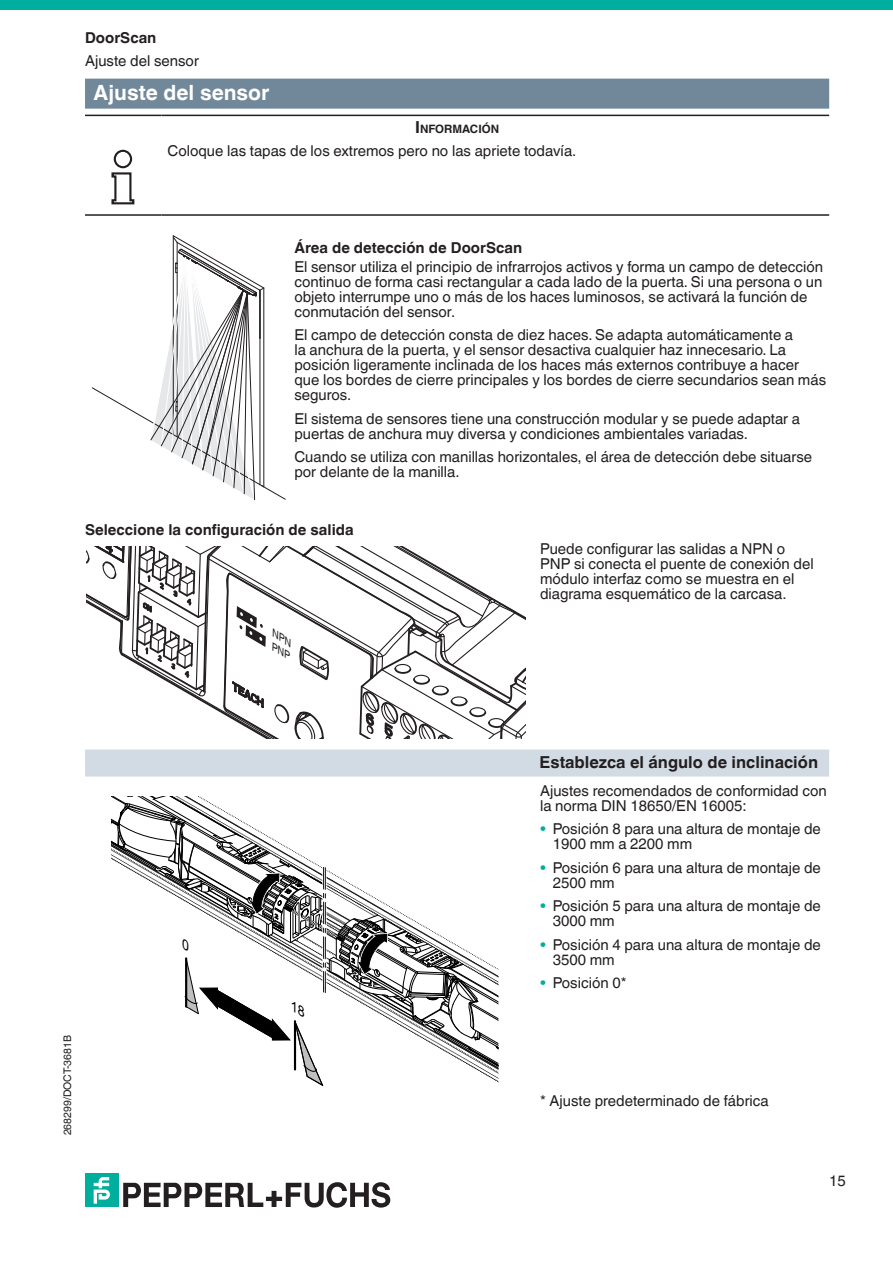
<style>
.page{position:relative;width:893px;height:1263px;background:#fff}
.page>*{position:absolute;margin:0;border:0;box-sizing:border-box;transform-origin:0 0}
.t1{font:700 21px "Helvetica World";color:#fff}
.t2{font:700 16.5px "Helvetica World";color:#231f20}
.t3{font:15px/15px "Helvetica World";color:#231f20}
.t4{font:700 15px "Helvetica World";color:#231f20}
.t5{font:700 11.55px "Helvetica World";color:#231f20}
.t6{font:10.5px "Helvetica World";color:#231f20}
.t7{font:italic 10.05px/12px "Helvetica World";color:#231f20;scale:1.05 1}
.s1{font-size:16.5px}
.s2{color:#00ae9d}
</style>
<div class="page">
<div style="left:0;top:0;width:893px;height:10px;background:#00ae9d"></div>
<svg style="left:123px;top:1182px;width:267px;height:26px"></svg>
<div style="left:85px;top:1174px;width:33px;height:33px;background:#00ae9d"></div>
<svg style="left:94px;top:1177px;width:16px;height:27px"></svg>
<svg style="left:91px;top:235px;width:195px;height:265px"></svg>
<svg style="left:86px;top:546px;width:440px;height:193px"></svg>
<div style="left:85px;top:79px;width:744px;height:30px;background:#71889a"></div>
<div style="left:85px;top:749px;width:744px;height:27px;background:#d2dbe3"></div>
<hr style="left:85px;top:115px;width:77px;height:1px;background:#231f20">
<hr style="left:162px;top:115px;width:667px;height:1px;background:#231f20">
<hr style="left:85px;top:214px;width:77px;height:2px;background:#231f20">
<hr style="left:162px;top:214px;width:667px;height:2px;background:#231f20">
<div style="left:114px;top:150px;width:18px;height:18px;border:2px solid #231f20;border-radius:50%"></div>
<svg style="left:111px;top:172px;width:23px;height:32px"></svg>
<svg style="left:111px;top:776px;width:388px;height:311px"></svg>
<p class="t4" style="left:85px;top:29px;width:73px">DoorScan</p>
<p class="t3" style="left:85px;top:53px;width:115px">Ajuste del sensor</p>
<h1 class="t1" style="left:94px;top:81px;width:177px">Ajuste del sensor</h1>
<p class="t5" style="left:415px;top:122px;width:86px"><span class="s1">I</span> NFORMACIÓN</p>
<p class="t3" style="left:168px;top:143px;width:410px">Coloque las tapas de los extremos pero no las apriete todavía.</p>
<p class="t4" style="left:294px;top:239px;width:229px">Área de detección de DoorScan</p>
<p class="t3" style="left:294px;top:259px;width:530px">El sensor utiliza el principio de infrarrojos activos y forma un campo de detección continuo de forma casi rectangular a cada lado de la puerta. Si una persona o un objeto interrumpe uno o más de los haces luminosos, se activará la función de conmutación del sensor.</p>
<p class="t3" style="left:294px;top:328px;width:533px">El campo de detección consta de diez haces. Se adapta automáticamente a<br>la anchura de la puerta, y el sensor desactiva cualquier haz innecesario. La posición ligeramente inclinada de los haces más externos contribuye a hacer que los bordes de cierre principales y los bordes de cierre secundarios sean más seguros.</p>
<p class="t3" style="left:294px;top:411px;width:507px">El sistema de sensores tiene una construcción modular y se puede adaptar a puertas de anchura muy diversa y condiciones ambientales variadas.</p>
<p class="t3" style="left:294px;top:450px;width:519px">Cuando se utiliza con manillas horizontales, el área de detección debe situarse por delante de la manilla.</p>
<p class="t4" style="left:85px;top:521px;width:270px">Seleccione la configuración de salida</p>
<p class="t7" style="left:283px;top:631px;width:22px;text-indent:-7px;rotate:31deg">NPN<br>PNP</p>
<p class="t3" style="left:540px;top:541px;width:275px">Puede configurar las salidas a NPN o PNP si conecta el puente de conexión del módulo interfaz como se muestra en el diagrama esquemático de la carcasa.</p>
<p class="t6" style="left:62px;top:1135px;width:102px;rotate:-90deg">268299/DOCT-3681B</p>
<p class="t2" style="left:540px;top:753px;width:280px">Establezca el ángulo de inclinación</p>
<p class="t3" style="left:540px;top:783px;width:288px">Ajustes recomendados de conformidad con la norma DIN 18650/EN 16005:</p>
<p class="t3" style="left:553px;top:822px;width:270px;text-indent:-13px"><span class="s2">•</span> Posición 8 para una altura de montaje de<br>1900 mm a 2200 mm</p>
<p class="t3" style="left:553px;top:860px;width:270px;text-indent:-13px"><span class="s2">•</span> Posición 6 para una altura de montaje de<br>2500 mm</p>
<p class="t3" style="left:553px;top:899px;width:270px;text-indent:-13px"><span class="s2">•</span> Posición 5 para una altura de montaje de<br>3000 mm</p>
<p class="t3" style="left:553px;top:937px;width:270px;text-indent:-13px"><span class="s2">•</span> Posición 4 para una altura de montaje de<br>3500 mm</p>
<p class="t3" style="left:540px;top:976px;width:88px"><span class="s2">•</span> Posición 0*</p>
<p class="t3" style="left:540px;top:1093px;width:230px">* Ajuste predeterminado de fábrica</p>
<p class="t3" style="left:829px;top:1173px;width:18px">15</p>
</div>
